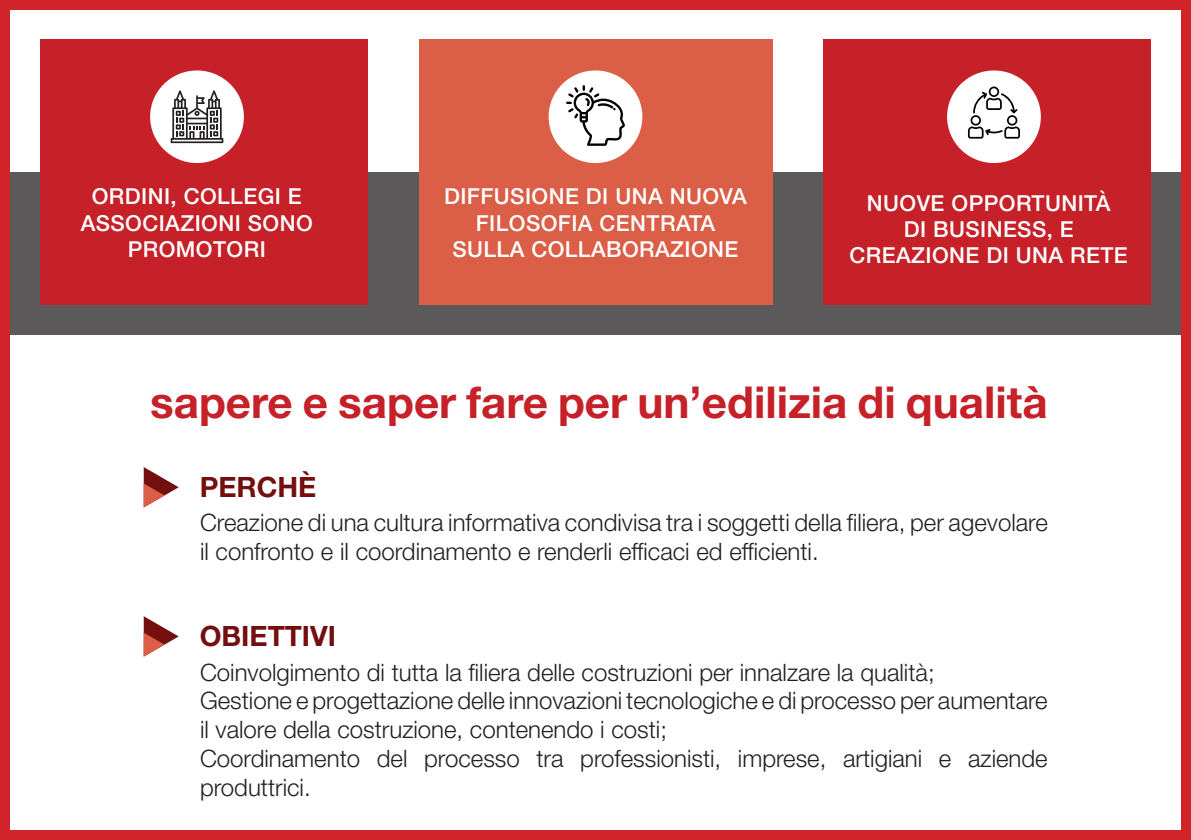
<style>
.page{position:relative;width:1191px;height:840px;background:#fff}
.page>*{position:absolute;margin:0;border:0;box-sizing:border-box;transform-origin:0 0}
.t1{font:700 44px "Helvetica Neue LT Std";color:#c62128}
.t2{font:700 28px "Helvetica Neue LT Std";color:#740f10}
.t3{font:300 24px/28.8px "Helvetica Neue LT Std";color:#231f20}
.t4{font:500 22px/26.4px "Helvetica Neue LT Std";letter-spacing:.02em;color:#fff;text-align:center}
</style>
<div class="page">
<div style="left:0;top:172px;width:1191px;height:162px;background:#5c595a"></div>
<div style="left:0;top:0;width:1191px;height:839px;border:10px solid #d1232a"></div>
<div style="left:40px;top:40px;width:327px;height:265px;background:#c62128"></div>
<div style="left:823px;top:40px;width:328px;height:265px;background:#c62128"></div>
<div style="left:419px;top:40px;width:353px;height:265px;background:#db5e46"></div>
<div style="left:150px;top:70px;width:94px;height:93px;background:#fff;border-radius:50%"></div>
<div style="left:548px;top:70px;width:94px;height:93px;background:#fff;border-radius:50%"></div>
<div style="left:947px;top:70px;width:93px;height:93px;background:#fff;border-radius:50%"></div>
<svg style="left:566px;top:85px;width:59px;height:61px"></svg>
<svg style="left:171px;top:90px;width:52px;height:53px"></svg>
<svg style="left:968px;top:86px;width:52px;height:52px"></svg>
<svg style="left:144px;top:616px;width:35px;height:40px"></svg>
<svg style="left:144px;top:467px;width:35px;height:40px"></svg>
<p class="t4" style="left:81px;top:183px;width:234px">ORDINI, COLLEGI E<br>ASSOCIAZIONI SONO<br>PROMOTORI</p>
<p class="t4" style="left:444px;top:183px;width:304px">DIFFUSIONE DI UNA NUOVA<br>FILOSOFIA CENTRATA<br>SULLA COLLABORAZIONE</p>
<p class="t4" style="left:867px;top:189px;width:245px">NUOVE OPPORTUNITÀ</p>
<p class="t4" style="left:849px;top:216px;width:280px">DI BUSINESS, E<br>CREAZIONE DI UNA RETE</p>
<p class="t1" style="left:150px;top:375px;width:899px">sapere e saper fare per un’edilizia di qualità</p>
<p class="t2" style="left:200px;top:469px;width:118px">PERCHÈ</p>
<p class="t3" style="left:200px;top:507px;width:849px">Creazione di una cultura informativa condivisa tra i soggetti della filiera, per agevolare il confronto e il coordinamento e renderli efficaci ed efficienti.</p>
<p class="t2" style="left:200px;top:618px;width:138px">OBIETTIVI</p>
<p class="t3" style="left:200px;top:656px;width:736px">Coinvolgimento di tutta la filiera delle costruzioni per innalzare la qualità;</p>
<p class="t3" style="left:200px;top:685px;width:849px">Gestione e progettazione delle innovazioni tecnologiche e di processo per aumentare il valore della costruzione, contenendo i costi;</p>
<p class="t3" style="left:200px;top:743px;width:849px">Coordinamento del processo tra professionisti, imprese, artigiani e aziende produttrici.</p>
</div>
